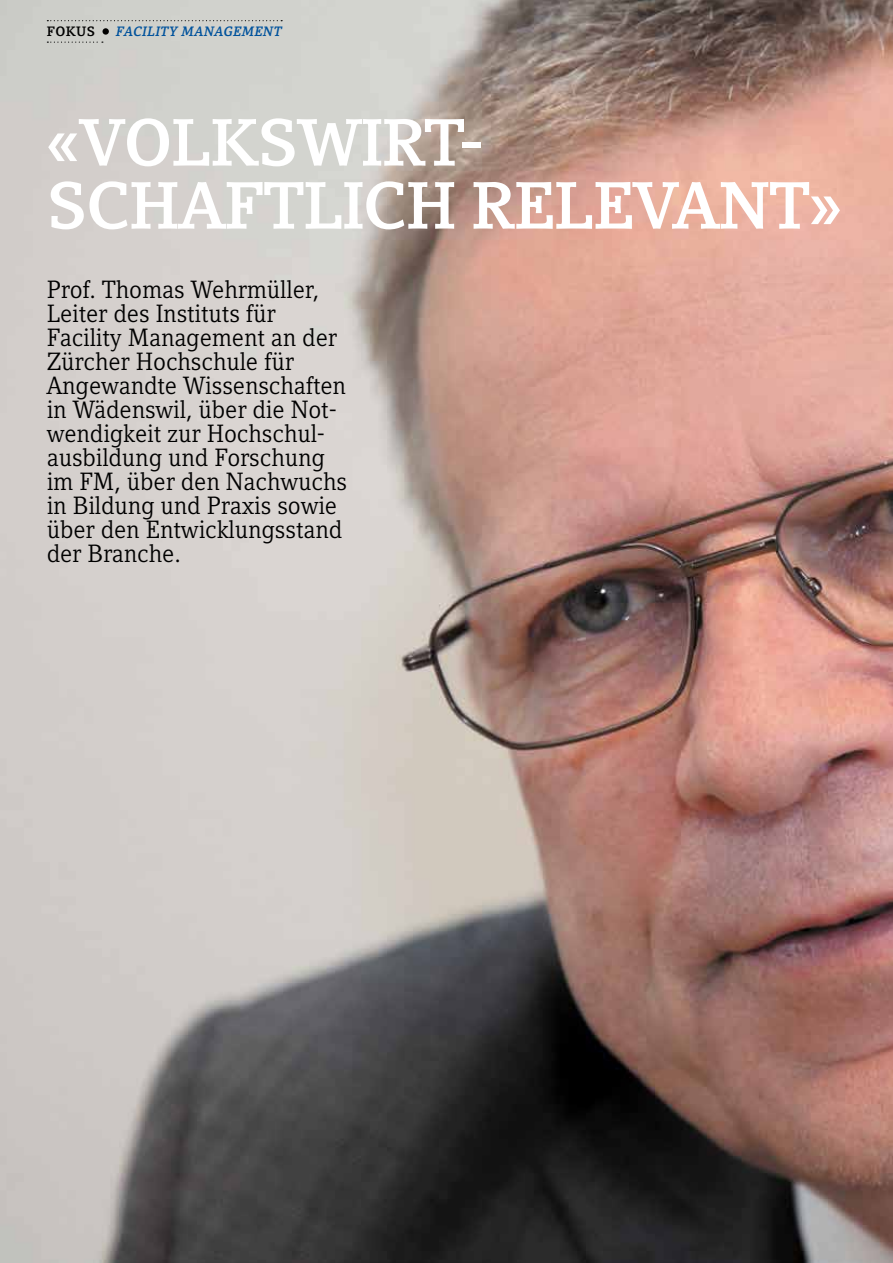
<style>
.page{position:relative;width:893px;height:1263px;background:#fff}
.page>*{position:absolute;margin:0;border:0;box-sizing:border-box;transform-origin:0 0}
.t1{font:700 66px/63px "Compatil Letter LT Pro";letter-spacing:-.025em;color:#fff}
.t2{font:24.75px/24px "Compatil Letter LT Pro";letter-spacing:-.005em;color:#000;scale:.95 1}
.t3{font:italic 700 13.5px "Compatil Letter LT Pro";letter-spacing:.025em;color:#00529c}
.t4{font:700 13.5px "Compatil Letter LT Pro";color:#000}
</style>
<div class="page">
<img style="left:0;top:0;width:893px;height:1263px">
<svg style="left:47px;top:20px;width:235px;height:1px"></svg>
<svg style="left:47px;top:42px;width:56px;height:1px"></svg>
<div style="left:102px;top:28px;width:7px;height:7px;background:#000;border-radius:50%"></div>
<p class="t4" style="left:47px;top:24px;width:50px">FOKUS</p>
<p class="t3" style="left:116px;top:24px;width:167px">FACILITY MANAGEMENT</p>
<h1 class="t1" style="left:47px;top:112px;width:796px">«VOLKSWIRT-<br>SCHAFTLICH RELEVANT»</h1>
<p class="t2" style="left:47px;top:277px;width:318px">Prof. Thomas Wehrmüller,<br>Leiter des Instituts für<br>Facility Management an der<br>Zürcher Hochschule für<br>Angewandte Wissenschaften in Wädenswil, über die Not&shy;wendigkeit zur Hochschul&shy;ausbildung und Forschung im FM, über den Nachwuchs in Bildung und Praxis sowie über den Entwicklungsstand der Branche.</p>
</div>
